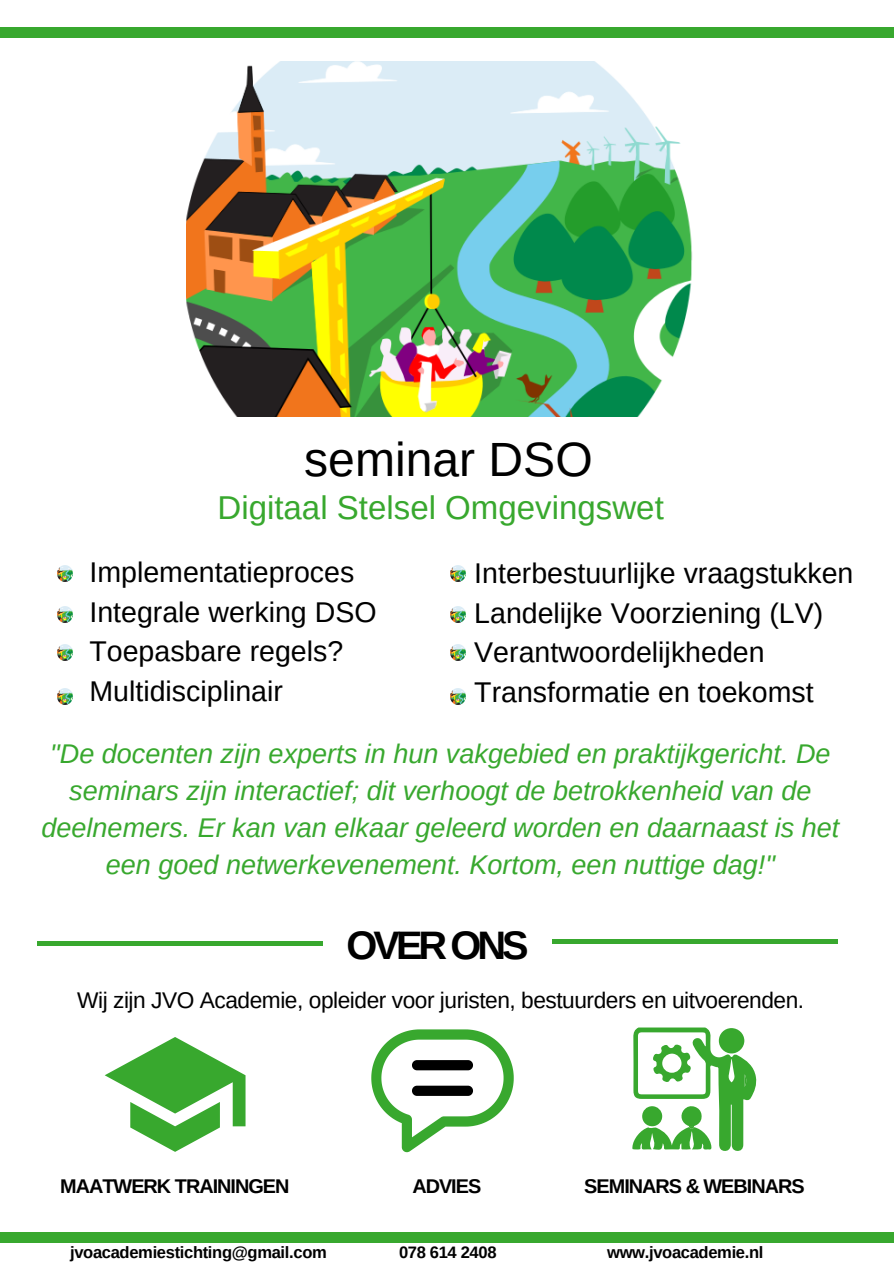
<style>
.page{position:relative;width:894px;height:1264px;background:#fff}
.page>*{position:absolute;margin:0;border:0;box-sizing:border-box;transform-origin:0 0}
.t1{font:48px "Arimo";color:#000}
.t2{font:700 39.75px "Arimo";letter-spacing:-.1em;color:#000}
.t3{font:33px "Arimo";color:#38a82e}
.t4{font:28.5px "Arimo";color:#000}
.t5{font:italic 27px/37.2px "Arimo";color:#38a82e;text-align:center}
.t6{font:22.65px "Arimo";letter-spacing:-.02em;color:#000}
.t7{font:700 19.8px "Arimo";letter-spacing:-.05em;color:#000}
.t8{font:700 16.5px "Arimo";letter-spacing:-.02em;color:#000}
</style>
<div class="page">
<hr style="left:37px;top:941px;width:285px;height:4px;background:#38a82e">
<hr style="left:552px;top:940px;width:285px;height:3px;background:#38a82e">
<div style="left:0;top:1232px;width:893px;height:10px;background:#38a82e"></div>
<div style="left:0;top:27px;width:893px;height:10px;background:#38a82e"></div>
<img style="left:187px;top:61px;width:506px;height:355px">
<svg style="left:632px;top:1027px;width:125px;height:124px"></svg>
<svg style="left:105px;top:1037px;width:140px;height:114px"></svg>
<svg style="left:371px;top:1029px;width:142px;height:123px"></svg>
<img style="left:57px;top:565px;width:16px;height:16px">
<img style="left:57px;top:606px;width:16px;height:16px">
<img style="left:57px;top:688px;width:16px;height:16px">
<img style="left:450px;top:565px;width:15px;height:16px">
<img style="left:450px;top:606px;width:15px;height:16px">
<img style="left:57px;top:645px;width:16px;height:15px">
<img style="left:450px;top:645px;width:15px;height:15px">
<img style="left:450px;top:688px;width:15px;height:16px">
<p class="t1" style="left:304px;top:433px;width:290px">seminar DSO</p>
<p class="t3" style="left:217px;top:489px;width:447px">Digitaal Stelsel Omgevingswet</p>
<p class="t4" style="left:89px;top:556px;width:266px">Implementatieproces</p>
<p class="t4" style="left:89px;top:596px;width:288px">Integrale werking DSO</p>
<p class="t4" style="left:89px;top:635px;width:255px">Toepasbare regels?</p>
<p class="t4" style="left:89px;top:674px;width:195px">Multidisciplinair</p>
<p class="t4" style="left:474px;top:557px;width:380px">Interbestuurlijke vraagstukken</p>
<p class="t4" style="left:474px;top:597px;width:350px">Landelijke Voorziening (LV)</p>
<p class="t4" style="left:474px;top:636px;width:292px">Verantwoordelijkheden</p>
<p class="t4" style="left:474px;top:676px;width:341px">Transformatie en toekomst</p>
<p class="t5" style="left:41px;top:734px;width:799px">"De docenten zijn experts in hun vakgebied en praktijkgericht. De seminars zijn interactief; dit verhoogt de betrokkenheid van de deelnemers. Er kan van elkaar geleerd worden en daarnaast is het een goed netwerkevenement. Kortom, een nuttige dag!"</p>
<p class="t2" style="left:346px;top:923px;width:183px">OVER ONS</p>
<p class="t6" style="left:77px;top:987px;width:728px">Wij zijn JVO Academie, opleider voor juristen, bestuurders en uitvoerenden.</p>
<p class="t7" style="left:60px;top:1175px;width:231px">MAATWERK TRAININGEN</p>
<p class="t7" style="left:584px;top:1175px;width:222px">SEMINARS &amp; WEBINARS</p>
<p class="t7" style="left:412px;top:1175px;width:70px">ADVIES</p>
<p class="t8" style="left:70px;top:1242px;width:258px">jvoacademiestichting@gmail.com</p>
<p class="t8" style="left:399px;top:1242px;width:99px">078 614 2408</p>
<p class="t8" style="left:607px;top:1242px;width:158px">www.jvoacademie.nl</p>
</div>
